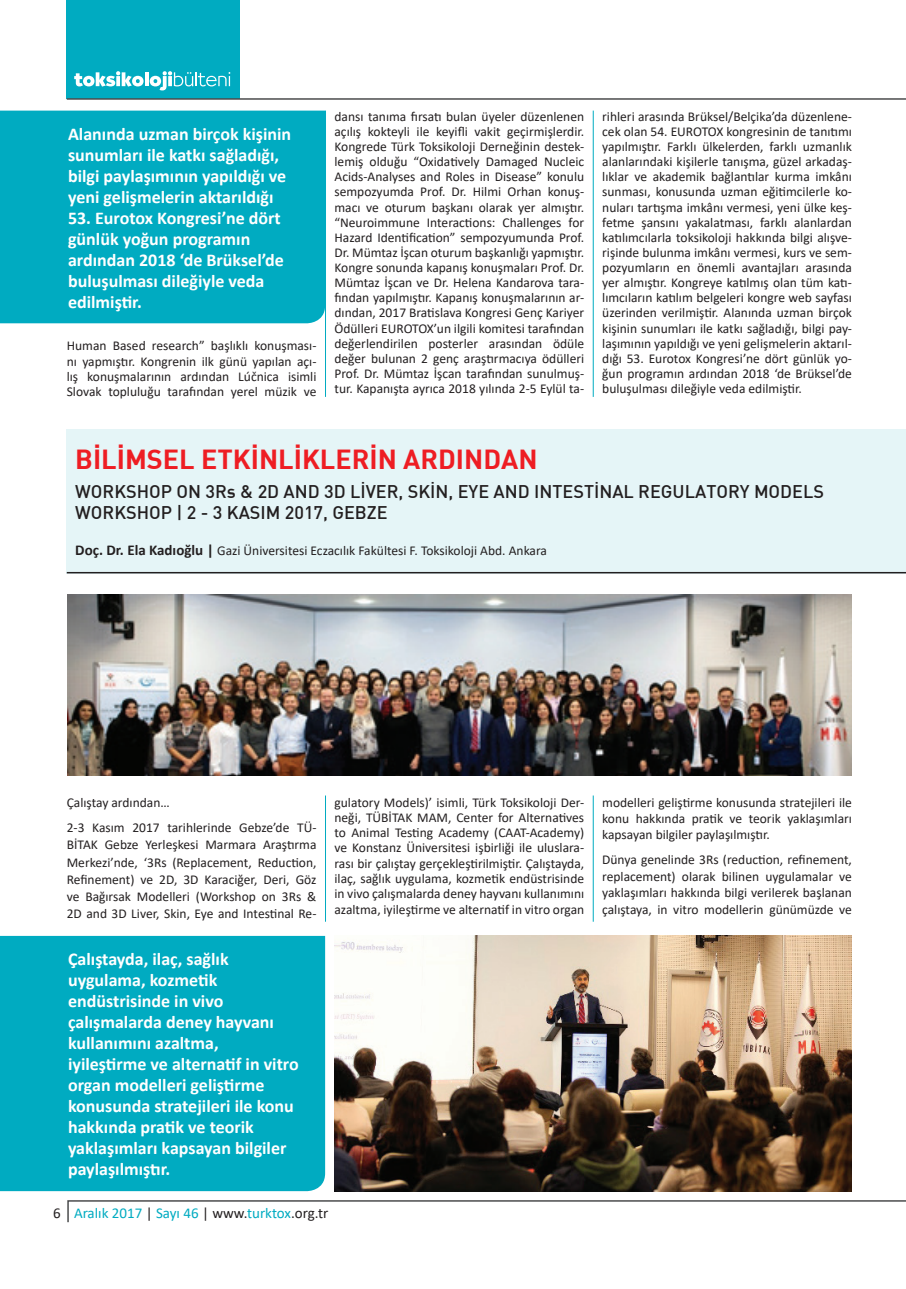
<style>
.page{position:relative;width:906px;height:1289px;background:#fff}
.page>*{position:absolute;margin:0;border:0;box-sizing:border-box;transform-origin:0 0}
.t1{font:700 27px "DI Nbek";color:#ee1d23}
.t2{font:700 18px/21px "Calibri";color:#fff}
.t3{font:500 18px/20.7px "DI Nbek";color:#231f20}
.t4{font:15px "Calibri";color:#00abc1}
.t5{font:13.5px/15.1px "Calibri";color:#231f20;text-align:justify}
.s1{font-weight:700;font-size:15px}
.s2{color:#231f20}
</style>
<div class="page">
<div style="left:67px;top:0;width:173px;height:99px;background:#00abc1"></div>
<svg style="left:74px;top:71px;width:69px;height:16px"></svg>
<hr style="left:145px;top:72px;width:3px;height:14px;background:#fff">
<svg style="left:150px;top:71px;width:80px;height:19px"></svg>
<hr style="left:67px;top:98px;width:839px;height:2px;background:#4b4c4d">
<svg style="left:67px;top:1200px;width:839px;height:23px"></svg>
<hr style="left:325px;top:111px;width:1px;height:286px;background:#00abc1">
<hr style="left:593px;top:111px;width:1px;height:286px;background:#00abc1">
<div style="left:0;top:111px;width:325px;height:212px;background:#00abc1"></div>
<hr style="left:325px;top:795px;width:1px;height:126px;background:#00abc1">
<hr style="left:593px;top:795px;width:1px;height:126px;background:#00abc1">
<div style="left:67px;top:429px;width:839px;height:144px;background:#e5f5f7"></div>
<hr style="left:67px;top:572px;width:839px;height:1px;background:#231f20">
<img style="left:68px;top:594px;width:784px;height:181px">
<div style="left:0;top:935px;width:325px;height:256px;background:#00abc1"></div>
<img style="left:334px;top:935px;width:518px;height:256px">
<h2 class="t2" style="left:68px;top:123px;width:225px">Alanında uzman birçok kişinin sunumları ile katkı sağladığı, bilgi paylaşımının yapıldığı ve yeni gelişmelerin aktarıldığı</h2>
<h2 class="t2" style="left:68px;top:207px;width:217px">53. Eurotox Kongresi’ne dört günlük yoğun programın ardından 2018 ‘de Brüksel’de buluşulması dileğiyle veda edilmiştir.</h2>
<p class="t5" style="left:67px;top:338px;width:251px">Human Based research” başlıklı konuşması&shy;nı yapmıştır. Kongrenin ilk günü yapılan açı&shy;lış konuşmalarının ardından Lúčnica isimli Slovak topluluğu tarafından yerel müzik ve</p>
<p class="t5" style="left:334px;top:108px;width:251px">dansı tanıma fırsatı bulan üyeler düzenlenen açılış kokteyli ile keyifli vakit geçirmişlerdir.<br>Kongrede Türk Toksikoloji Derneğinin destek&shy;lemiş olduğu “Oxidatively Damaged Nucleic Acids-Analyses and Roles in Disease” konulu sempozyumda Prof. Dr. Hilmi Orhan konuş&shy;macı ve oturum başkanı olarak yer almıştır. “Neuroimmune Interactions: Challenges for Hazard Identification” sempozyumunda Prof.<br>Dr. Mümtaz İşcan oturum başkanlığı yapmıştır.<br>Kongre sonunda kapanış konuşmaları Prof. Dr.<br>Mümtaz İşcan ve Dr. Helena Kandarova tara&shy;fından yapılmıştır. Kapanış konuşmalarının ar&shy;dından, 2017 Bratislava Kongresi Genç Kariyer Ödülleri EUROTOX’un ilgili komitesi tarafından değerlendirilen posterler arasından ödüle değer bulunan 2 genç araştırmacıya ödülleri Prof. Dr. Mümtaz İşcan tarafından sunulmuş&shy;tur. Kapanışta ayrıca 2018 yılında 2-5 Eylül ta-</p>
<p class="t5" style="left:602px;top:108px;width:251px">rihleri arasında Brüksel/Belçika’da düzenlene&shy;cek olan 54. EUROTOX kongresinin de tanıtımı yapılmıştır. Farklı ülkelerden, farklı uzmanlık alanlarındaki kişilerle tanışma, güzel arkadaş&shy;lıklar ve akademik bağlantılar kurma imkânı sunması, konusunda uzman eğitimcilerle ko&shy;nuları tartışma imkânı vermesi, yeni ülke keş&shy;fetme şansını yakalatması, farklı alanlardan katılımcılarla toksikoloji hakkında bilgi alışve&shy;rişinde bulunma imkânı vermesi, kurs ve sem&shy;pozyumların en önemli avantajları arasında yer almıştır. Kongreye katılmış olan tüm katı&shy;lımcıların katılım belgeleri kongre web sayfası üzerinden verilmiştir. Alanında uzman birçok kişinin sunumları ile katkı sağladığı, bilgi pay&shy;laşımının yapıldığı ve yeni gelişmelerin aktarıl&shy;dığı 53. Eurotox Kongresi’ne dört günlük yo&shy;ğun programın ardından 2018 ‘de Brüksel’de buluşulması dileğiyle veda edilmiştir.</p>
<h1 class="t1" style="left:75px;top:441px;width:464px">BİLİMSEL ETKİNLİKLERİN ARDINDAN</h1>
<h2 class="t3" style="left:75px;top:481px;width:750px">WORKSHOP ON 3Rs &amp; 2D AND 3D LİVER, SKİN, EYE AND INTESTİNAL REGULATORY MODELS<br>WORKSHOP | 2 - 3 KASIM 2017, GEBZE</h2>
<p class="t5" style="left:75px;top:542px;width:473px"><span class="s1">Doç. Dr. Ela Kadıoğlu |</span> Gazi Üniversitesi Eczacılık Fakültesi F. Toksikoloji Abd. Ankara</p>
<p class="t5" style="left:67px;top:789px;width:251px;line-height:25.7px">Çalıştay ardından…<br>2-3 Kasım 2017 tarihlerinde Gebze’de TÜ-</p>
<p class="t5" style="left:67px;top:836px;width:251px;line-height:17.1px">BİTAK Gebze Yerleşkesi Marmara Araştırma Merkezi’nde, ‘3Rs (Replacement, Reduction, Refinement) ve 2D, 3D Karaciğer, Deri, Göz ve Bağırsak Modelleri (Workshop on 3Rs &amp; 2D and 3D Liver, Skin, Eye and Intestinal Re-</p>
<p class="t2" style="left:68px;top:948px;width:232px">Çalıştayda, ilaç, sağlık uygulama, kozmetik endüstrisinde in vivo çalışmalarda deney hayvanı kullanımını azaltma, iyileştirme ve alternatif in vitro organ modelleri geliştirme konusunda stratejileri ile konu hakkında pratik ve teorik yaklaşımları kapsayan bilgiler paylaşılmıştır.</p>
<p class="t5" style="left:334px;top:794px;width:251px">gulatory Models)’ isimli, Türk Toksikoloji Der&shy;neği, TÜBİTAK MAM, Center for Alternatives to Animal Testing Academy (CAAT-Academy) ve Konstanz Üniversitesi işbirliği ile uluslara&shy;rası bir çalıştay gerçekleştirilmiştir. Çalıştayda, ilaç, sağlık uygulama, kozmetik endüstrisinde in vivo çalışmalarda deney hayvanı kullanımını azaltma, iyileştirme ve alternatif in vitro organ</p>
<p class="t5" style="left:602px;top:793px;width:251px;line-height:16.4px">modelleri geliştirme konusunda stratejileri ile konu hakkında pratik ve teorik yaklaşımları kapsayan bilgiler paylaşılmıştır.</p>
<p class="t5" style="left:602px;top:851px;width:251px;line-height:16.4px">Dünya genelinde 3Rs (reduction, refinement, replacement) olarak bilinen uygulamalar ve yaklaşımları hakkında bilgi verilerek başlanan çalıştaya, in vitro modellerin günümüzde ve</p>
<p class="t4" style="left:53px;top:1202px;width:277px"><span class="s2">6</span> Aralık 2017 <span class="s2">|</span> Sayı 46 <span class="s2">| www.</span>turktox<span class="s2">.org.tr</span></p>
</div>
